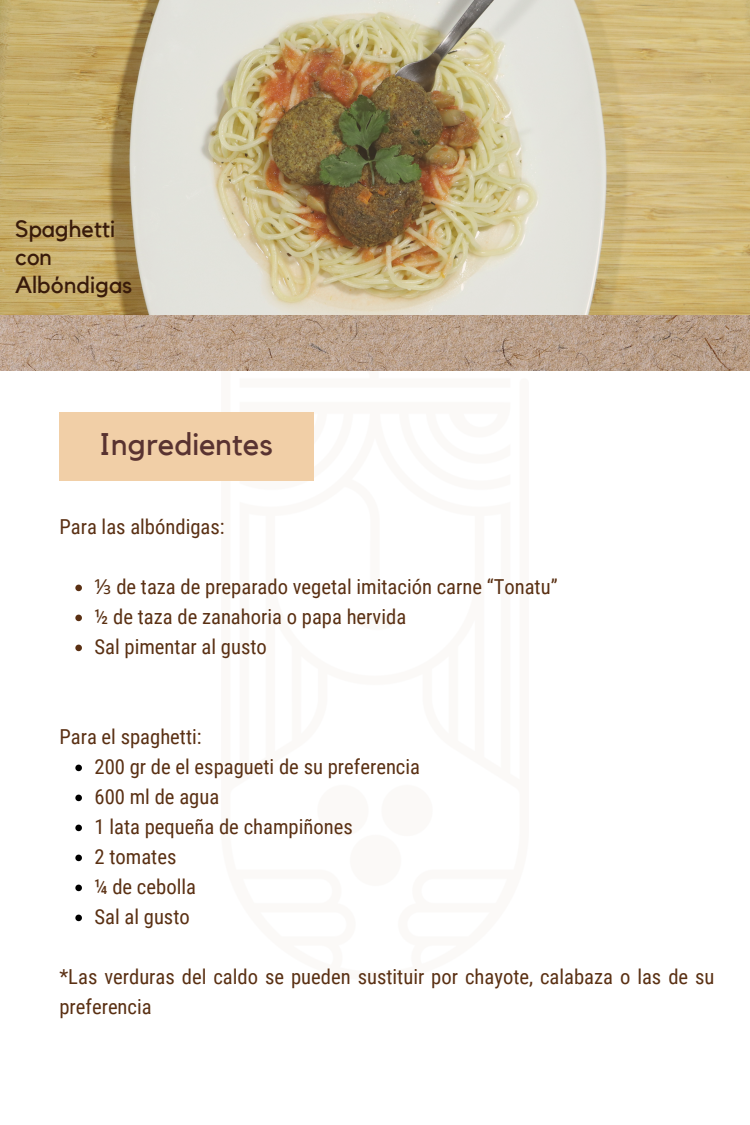
<style>
.page{position:relative;width:750px;height:1125px;background:#fff}
.page>*{position:absolute;margin:0;border:0;box-sizing:border-box;transform-origin:0 0}
.t1{font:36.88px "Kollektif";color:#593331}
.t2{font:31.25px "Kollektif";color:#593331}
.t3{font:23.5px "Kollektif";color:#391b0b}
.t4{font:20.62px/30px "Roboto Condensed";color:#5a3013}
.s1{font-family:"Noto Sans"}
</style>
<div class="page">
<svg style="left:75px;top:585px;width:7px;height:6px"></svg>
<svg style="left:75px;top:615px;width:7px;height:6px"></svg>
<svg style="left:75px;top:645px;width:7px;height:6px"></svg>
<svg style="left:75px;top:765px;width:7px;height:6px"></svg>
<svg style="left:75px;top:795px;width:7px;height:6px"></svg>
<svg style="left:75px;top:825px;width:7px;height:6px"></svg>
<svg style="left:75px;top:855px;width:7px;height:6px"></svg>
<svg style="left:75px;top:885px;width:7px;height:6px"></svg>
<svg style="left:75px;top:915px;width:7px;height:6px"></svg>
<img style="left:0;top:0;width:750px;height:316px">
<img style="left:0;top:316px;width:750px;height:55px">
<div style="left:59px;top:412px;width:255px;height:69px;background:#f1cfa7"></div>
<p class="t3" style="left:15px;top:218px;width:101px">Spaghetti</p>
<p class="t3" style="left:15px;top:246px;width:38px">con</p>
<p class="t3" style="left:15px;top:274px;width:118px">Albóndigas</p>
<p class="t1" style="left:107px;top:427px;width:207px">Ingredientes</p>
<p class="t2" style="left:99px;top:430px;width:176px">Ingredientes</p>
<p class="t4" style="left:59px;top:512px;width:167px">Para las albóndigas:</p>
<p class="t4" style="left:95px;top:572px;width:465px"><span class="s1">⅓</span> de taza de preparado vegetal imitación carne “Tonatu”</p>
<p class="t4" style="left:95px;top:602px;width:313px">½ de taza de zanahoria o papa hervida</p>
<p class="t4" style="left:95px;top:632px;width:174px">Sal pimentar al gusto</p>
<p class="t4" style="left:59px;top:722px;width:144px">Para el spaghetti:</p>
<p class="t4" style="left:95px;top:752px;width:327px">200 gr de el espagueti de su preferencia</p>
<p class="t4" style="left:95px;top:782px;width:126px">600 ml de agua</p>
<p class="t4" style="left:95px;top:812px;width:260px">1 lata pequeña de champiñones</p>
<p class="t4" style="left:95px;top:842px;width:83px">2 tomates</p>
<p class="t4" style="left:95px;top:872px;width:103px">¼ de cebolla</p>
<p class="t4" style="left:95px;top:902px;width:97px">Sal al gusto</p>
<p class="t4" style="left:59px;top:962px;width:657px">*Las verduras del caldo se pueden sustituir por chayote, calabaza o las de su preferencia</p>
</div>
